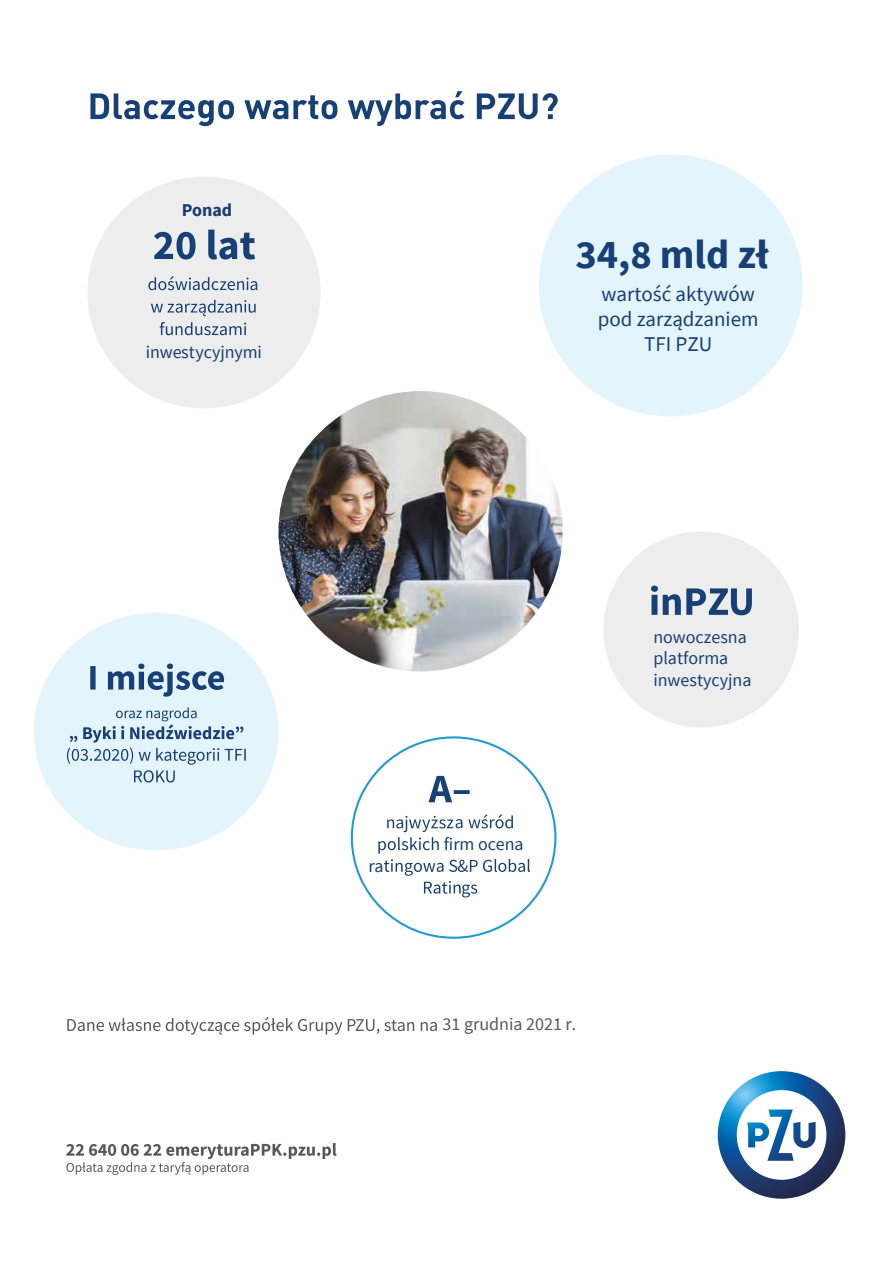
<style>
.page{position:relative;width:893px;height:1263px;background:#fff}
.page>*{position:absolute;margin:0;border:0;box-sizing:border-box;transform-origin:0 0}
.t1{font:700 40.5px "Source Sans Pro";color:#174076}
.t2{font:21px/25.2px "Source Sans Pro";color:#174076;text-align:center}
.t3{font:18px/21.6px "Source Sans Pro";color:#174076}
.t4{font:18px "Source Sans Pro";color:#595857}
.t5{font:700 18px "Source Sans Pro";color:#173e71}
</style>
<div class="page">
<img style="left:278px;top:391px;width:285px;height:280px">
<svg style="left:90px;top:93px;width:144px;height:33px"></svg>
<svg style="left:244px;top:95px;width:93px;height:24px"></svg>
<svg style="left:348px;top:91px;width:116px;height:35px"></svg>
<svg style="left:477px;top:93px;width:81px;height:26px"></svg>
<div style="left:539px;top:155px;width:263px;height:261px;background:#e4f4fc;border-radius:50%"></div>
<div style="left:87px;top:177px;width:234px;height:231px;background:#ededed;border-radius:50%"></div>
<svg style="left:154px;top:230px;width:101px;height:30px"></svg>
<svg style="left:148px;top:276px;width:109px;height:14px"></svg>
<svg style="left:151px;top:300px;width:105px;height:16px"></svg>
<svg style="left:160px;top:322px;width:86px;height:13px"></svg>
<svg style="left:428px;top:776px;width:42px;height:26px"></svg>
<div style="left:603px;top:531px;width:196px;height:196px;background:#ededed;border-radius:50%"></div>
<svg style="left:651px;top:586px;width:101px;height:29px"></svg>
<svg style="left:378px;top:814px;width:152px;height:83px"></svg>
<svg style="left:67px;top:1017px;width:370px;height:18px"></svg>
<svg style="left:66px;top:1143px;width:271px;height:32px"></svg>
<div style="left:34px;top:613px;width:244px;height:237px;background:#e4f4fc;border-radius:50%"></div>
<svg style="left:90px;top:663px;width:134px;height:34px"></svg>
<svg style="left:67px;top:707px;width:179px;height:75px"></svg>
<svg style="left:718px;top:1071px;width:127px;height:128px"></svg>
<p class="t5" style="left:182px;top:198px;width:52px">Ponad</p>
<p class="t3" style="left:146px;top:341px;width:118px">inwestycyjnymi</p>
<h1 class="t1" style="left:575px;top:227px;width:194px">34,8 mld zł</h1>
<p class="t2" style="left:598px;top:281px;width:162px">wartość aktywów pod zarządzaniem<br>TFI PZU</p>
<p class="t3" style="left:368px;top:855px;width:17px">ra</p>
<p class="t3" style="left:449px;top:833px;width:76px">irm ocena</p>
<p class="t4" style="left:443px;top:1013px;width:135px">31 grudnia 2021 r.</p>
<p class="t3" style="left:653px;top:626px;width:100px">nowoczesna platforma inwestycyjna</p>
</div>
